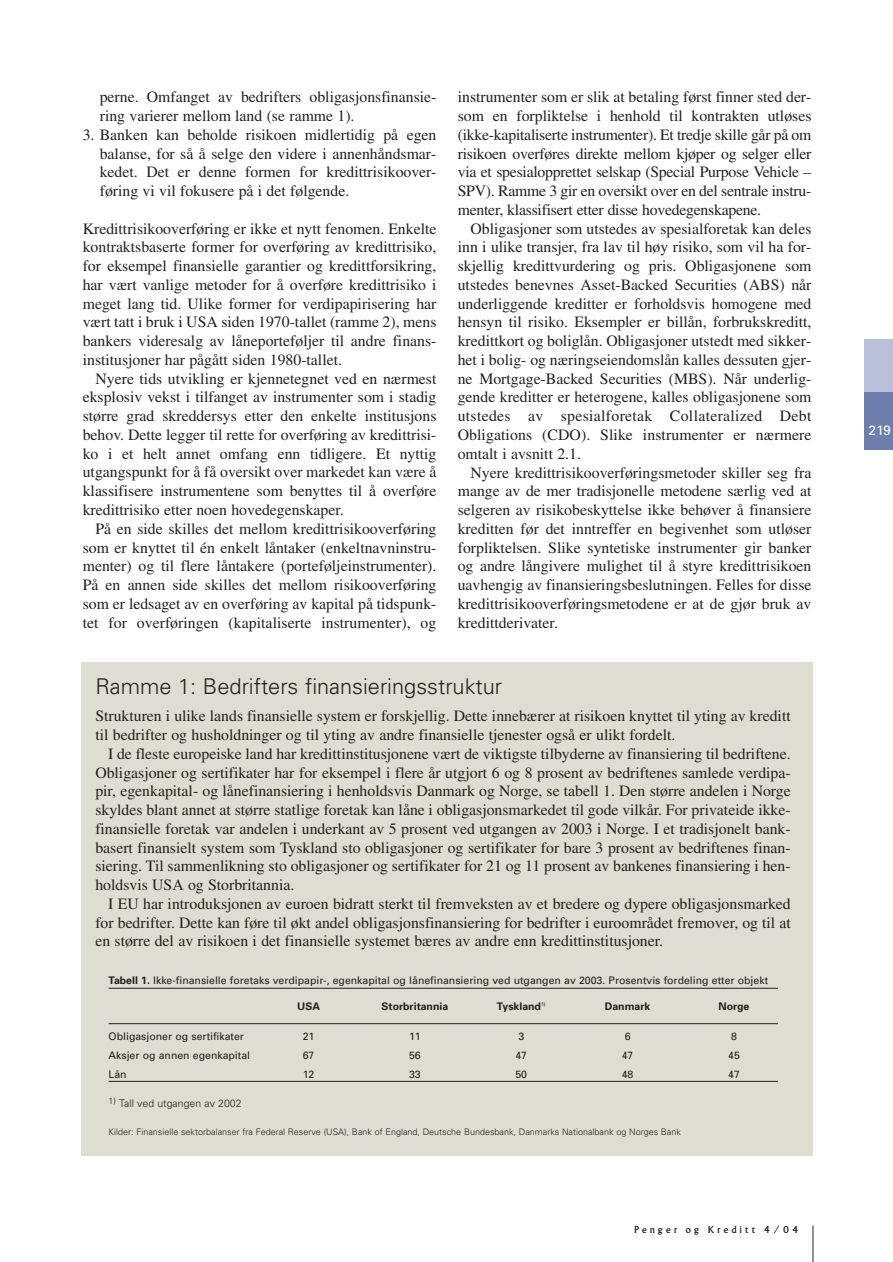
<style>
.page{position:relative;width:893px;height:1262px;background:#fff}
.page>*{position:absolute;margin:0;border:0;box-sizing:border-box;transform-origin:0 0}
.t1{font:300 21.75px "Univers";color:#231f20}
.t2{font:15.75px/18.8px "Times";color:#231f20;text-align:justify}
.t3{font:13.5px "Univers";color:#fff}
.t4{font:10.5px "Univers";color:#231f20}
.t5{font:700 10.5px "Univers";color:#231f20}
.t6{font:300 10.5px "Univers";color:#231f20}
.t7{font:10.5px "Albertus";letter-spacing:.31em;color:#231f20}
.t8{font:300 9px "Univers";color:#231f20}
.s1{font-weight:700}
</style>
<div class="page">
<hr style="left:812px;top:1225px;width:1px;height:36px;background:#231f20">
<div style="left:864px;top:339px;width:28px;height:110px;background:#b9c0d9"></div>
<div style="left:864px;top:392px;width:28px;height:57px;background:#6e7fad"></div>
<div style="left:81px;top:662px;width:732px;height:493px;background:#dfddd1"></div>
<hr style="left:109px;top:988px;width:668px;height:1px;background:#231f20">
<hr style="left:109px;top:1023px;width:668px;height:1px;background:#231f20">
<hr style="left:109px;top:1081px;width:668px;height:1px;background:#231f20">
<p class="t2" style="left:100px;top:89px;width:338px">perne. Omfanget av bedrifters obligasjonsfinansie&shy;ring varierer mellom land (se ramme 1).</p>
<p class="t2" style="left:100px;top:127px;width:338px;text-indent:-17px">3. Banken kan beholde risikoen midlertidig på egen balanse, for så å selge den videre i annenhåndsmar&shy;kedet. Det er denne formen for kredittrisikoover&shy;føring vi vil fokusere på i det følgende.</p>
<p class="t2" style="left:83px;top:220px;width:355px">Kredittrisikooverføring er ikke et nytt fenomen. Enkelte kontraktsbaserte former for overføring av kredittrisiko, for eksempel finansielle garantier og kredittforsikring, har vært vanlige metoder for å overføre kredittrisiko i meget lang tid. Ulike former for verdipapirisering har vært tatt i bruk i USA siden 1970-tallet (ramme 2), mens bankers videresalg av låneporteføljer til andre finans&shy;institusjoner har pågått siden 1980-tallet.</p>
<p class="t2" style="left:83px;top:370px;width:355px;text-indent:13px">Nyere tids utvikling er kjennetegnet ved en nærmest eksplosiv vekst i tilfanget av instrumenter som i stadig større grad skreddersys etter den enkelte institusjons behov. Dette legger til rette for overføring av kredittrisi&shy;ko i et helt annet omfang enn tidligere. Et nyttig utgangspunkt for å få oversikt over markedet kan være å klassifisere instrumentene som benyttes til å overføre kredittrisiko etter noen hovedegenskaper.</p>
<p class="t2" style="left:83px;top:520px;width:355px;text-indent:13px">På en side skilles det mellom kredittrisikooverføring som er knyttet til én enkelt låntaker (enkeltnavninstru&shy;menter) og til flere låntakere (porteføljeinstrumenter).<br>På en annen side skilles det mellom risikooverføring som er ledsaget av en overføring av kapital på tidspunk&shy;tet for overføringen (kapitaliserte instrumenter), og</p>
<p class="t2" style="left:457px;top:89px;width:355px">instrumenter som er slik at betaling først finner sted der&shy;som en forpliktelse i henhold til kontrakten utløses (ikke-kapitaliserte instrumenter). Et tredje skille går på om risikoen overføres direkte mellom kjøper og selger eller via et spesialopprettet selskap (Special Purpose Vehicle – SPV). Ramme 3 gir en oversikt over en del sentrale instru&shy;menter, klassifisert etter disse hovedegenskapene.</p>
<p class="t2" style="left:457px;top:220px;width:355px;text-indent:13px">Obligasjoner som utstedes av spesialforetak kan deles inn i ulike transjer, fra lav til høy risiko, som vil ha for&shy;skjellig kredittvurdering og pris. Obligasjonene som utstedes benevnes Asset-Backed Securities (ABS) når underliggende kreditter er forholdsvis homogene med hensyn til risiko. Eksempler er billån, forbrukskreditt, kredittkort og boliglån. Obligasjoner utstedt med sikker&shy;het i bolig- og næringseiendomslån kalles dessuten gjer&shy;ne Mortgage-Backed Securities (MBS). Når underlig&shy;gende kreditter er heterogene, kalles obligasjonene som utstedes av spesialforetak Collateralized Debt Obligations (CDO). Slike instrumenter er nærmere omtalt i avsnitt 2.1.</p>
<p class="t2" style="left:457px;top:464px;width:355px;text-indent:13px">Nyere kredittrisikooverføringsmetoder skiller seg fra mange av de mer tradisjonelle metodene særlig ved at selgeren av risikobeskyttelse ikke behøver å finansiere kreditten før det inntreffer en begivenhet som utløser forpliktelsen. Slike syntetiske instrumenter gir banker og andre långivere mulighet til å styre kredittrisikoen uavhengig av finansieringsbeslutningen. Felles for disse kredittrisikooverføringsmetodene er at de gjør bruk av kredittderivater.</p>
<h1 class="t1" style="left:95px;top:679px;width:408px">Ramme 1: Bedrifters finansieringsstruktur</h1>
<p class="t2" style="left:95px;top:708px;width:697px">Strukturen i ulike lands finansielle system er forskjellig. Dette innebærer at risikoen knyttet til yting av kreditt til bedrifter og husholdninger og til yting av andre finansielle tjenester også er ulikt fordelt.</p>
<p class="t2" style="left:95px;top:745px;width:697px;text-indent:13px">I de fleste europeiske land har kredittinstitusjonene vært de viktigste tilbyderne av finansiering til bedriftene.<br>Obligasjoner og sertifikater har for eksempel i flere år utgjort 6 og 8 prosent av bedriftenes samlede verdipa&shy;pir, egenkapital- og lånefinansiering i henholdsvis Danmark og Norge, se tabell 1. Den større andelen i Norge skyldes blant annet at større statlige foretak kan låne i obligasjonsmarkedet til gode vilkår. For privateide ikke&shy;finansielle foretak var andelen i underkant av 5 prosent ved utgangen av 2003 i Norge. I et tradisjonelt bank&shy;basert finansielt system som Tyskland sto obligasjoner og sertifikater for bare 3 prosent av bedriftenes finan&shy;siering. Til sammenlikning sto obligasjoner og sertifikater for 21 og 11 prosent av bankenes finansiering i hen&shy;holdsvis USA og Storbritannia.</p>
<p class="t2" style="left:95px;top:895px;width:697px;text-indent:13px">I EU har introduksjonen av euroen bidratt sterkt til fremveksten av et bredere og dypere obligasjonsmarked for bedrifter. Dette kan føre til økt andel obligasjonsfinansiering for bedrifter i euroområdet fremover, og til at en større del av risikoen i det finansielle systemet bæres av andre enn kredittinstitusjoner.</p>
<p class="t4" style="left:109px;top:976px;width:661px"><span class="s1">Tabell 1.</span> Ikke-finansielle foretaks verdipapir-, egenkapital og lånefinansiering ved utgangen av 2003. Prosentvis fordeling etter objekt</p>
<p class="t5" style="left:297px;top:1002px;width:24px">USA</p>
<p class="t5" style="left:381px;top:1002px;width:68px">Storbritannia</p>
<p class="t5" style="left:497px;top:1002px;width:50px">Tyskland<sup>1)</sup></p>
<p class="t5" style="left:605px;top:1002px;width:47px">Danmark</p>
<p class="t5" style="left:718px;top:1002px;width:32px">Norge</p>
<p class="t4" style="left:109px;top:1032px;width:137px">Obligasjoner og sertifikater</p>
<p class="t4" style="left:303px;top:1032px;width:13px">21</p>
<p class="t4" style="left:409px;top:1032px;width:13px">11</p>
<p class="t4" style="left:518px;top:1032px;width:7px">3</p>
<p class="t4" style="left:624px;top:1032px;width:7px">6</p>
<p class="t4" style="left:731px;top:1032px;width:7px">8</p>
<p class="t4" style="left:109px;top:1051px;width:143px">Aksjer og annen egenkapital</p>
<p class="t4" style="left:303px;top:1051px;width:13px">67</p>
<p class="t4" style="left:409px;top:1051px;width:13px">56</p>
<p class="t4" style="left:515px;top:1051px;width:13px">47</p>
<p class="t4" style="left:621px;top:1051px;width:13px">47</p>
<p class="t4" style="left:728px;top:1051px;width:13px">45</p>
<p class="t4" style="left:109px;top:1070px;width:20px">Lån</p>
<p class="t4" style="left:303px;top:1070px;width:13px">12</p>
<p class="t4" style="left:409px;top:1070px;width:13px">33</p>
<p class="t4" style="left:515px;top:1070px;width:13px">50</p>
<p class="t4" style="left:621px;top:1070px;width:13px">48</p>
<p class="t4" style="left:728px;top:1070px;width:13px">47</p>
<p class="t6" style="left:109px;top:1099px;width:134px"><sup>1)</sup> Tall ved utgangen av 2002</p>
<p class="t8" style="left:109px;top:1128px;width:574px">Kilder: Finansielle sektorbalanser fra Federal Reserve (USA), Bank of England, Deutsche Bundesbank, Danmarks Nationalbank og Norges Bank</p>
<p class="t7" style="left:634px;top:1225px;width:165px">Penger og Kreditt 4/04</p>
<p class="t3" style="left:868px;top:425px;width:24px">219</p>
</div>
